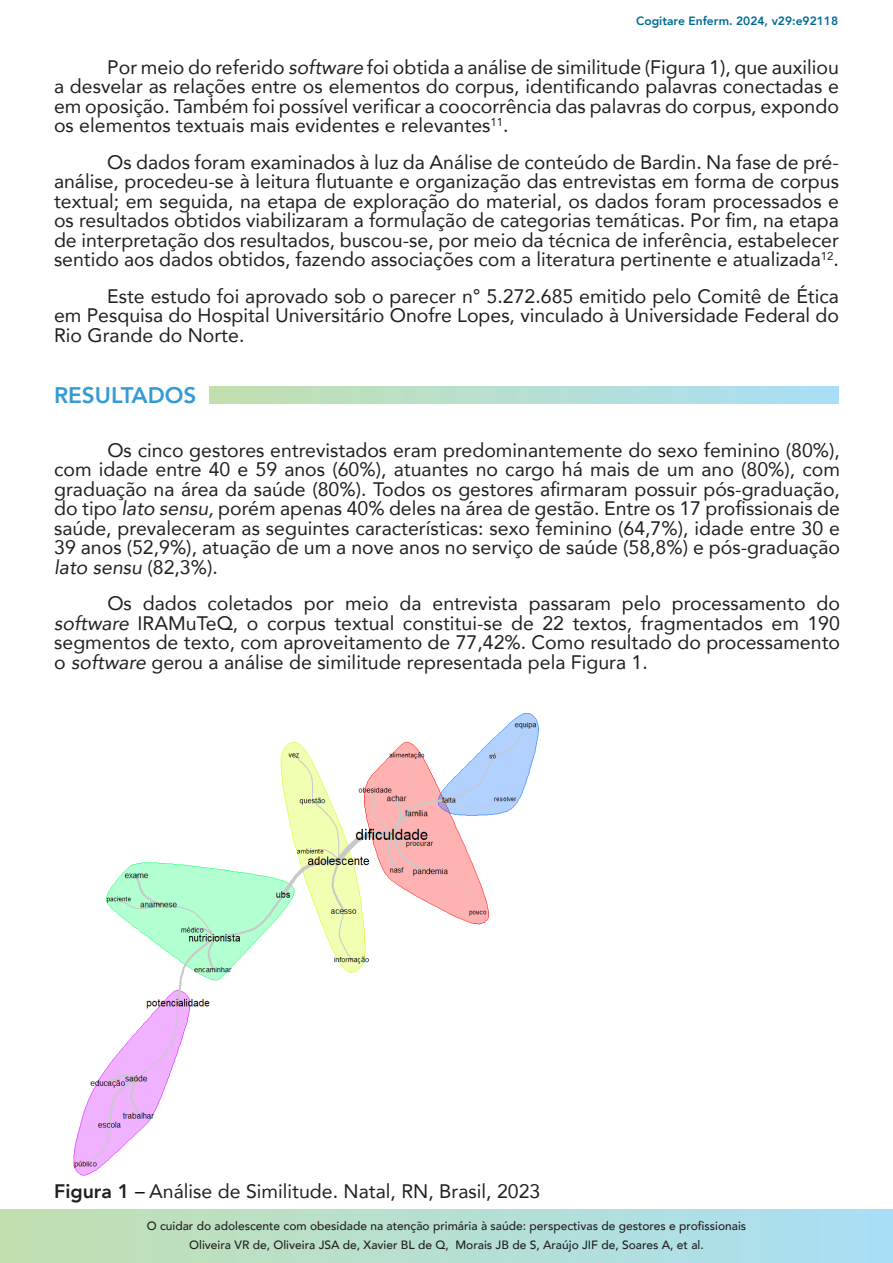
<style>
.page{position:relative;width:893px;height:1263px;background:#fff}
.page>*{position:absolute;margin:0;border:0;box-sizing:border-box;transform-origin:0 0}
.t1{font:800 22.5px "Avenir";color:#349bd3}
.t2{font:19.5px/19.5px "Avenir";color:#231f20;text-align:justify}
.t3{font:500 12px/18.6px "Avenir";color:#231f20;text-align:center}
.t4{font:800 12px "Avenir";color:#006c95}
.s1{font-style:italic}
.s2{font-weight:800}
.s3{font-family:"Calibri";color:#000}
</style>
<div class="page">
<svg style="left:0;top:1209px;width:893px;height:54px;background:#b6dfd2"></svg>
<div style="left:210px;top:387px;width:629px;height:16px;background:linear-gradient(to right,#c3dfaf,#a9dff7)"></div>
<img style="left:73px;top:713px;width:466px;height:463px">
<p class="t4" style="left:636px;top:10px;width:203px">Cogitare Enferm. 2024, v29:e92118</p>
<p class="t2" style="left:54px;top:56px;width:786px;text-indent:53px">Por meio do referido <span class="s1">software</span> foi obtida a análise de similitude (Figura 1), que auxiliou a desvelar as relações entre os elementos do corpus, identificando palavras conectadas e em oposição. Também foi possível verificar a coocorrência das palavras do corpus, expondo os elementos textuais mais evidentes e relevantes<sup>11</sup>.</p>
<p class="t2" style="left:54px;top:151px;width:786px;text-indent:53px">Os dados foram examinados à luz da Análise de conteúdo de Bardin. Na fase de pré&shy;análise, procedeu-se à leitura flutuante e organização das entrevistas em forma de corpus textual; em seguida, na etapa de exploração do material, os dados foram processados e os resultados obtidos viabilizaram a formulação de categorias temáticas. Por fim, na etapa de interpretação dos resultados, buscou-se, por meio da técnica de inferência, estabelecer sentido aos dados obtidos, fazendo associações com a literatura pertinente e atualizada<sup>12</sup>.</p>
<p class="t2" style="left:54px;top:285px;width:786px;text-indent:53px">Este estudo foi aprovado sob o parecer n° 5.272.685 emitido pelo Comitê de Ética em Pesquisa do Hospital Universitário Onofre Lopes, vinculado à Universidade Federal do Rio Grande do Norte.</p>
<p class="t1" style="left:54px;top:375px;width:144px">RESULTADOS</p>
<p class="t2" style="left:54px;top:440px;width:787px;text-indent:53px">Os cinco gestores entrevistados eram predominantemente do sexo feminino (80%), com idade entre 40 e 59 anos (60%), atuantes no cargo há mais de um ano (80%), com graduação na área da saúde (80%). Todos os gestores afirmaram possuir pós-graduação, do tipo <span class="s1">lato sensu,</span> porém apenas 40% deles na área de gestão. Entre os 17 profissionais de saúde, prevaleceram as seguintes características: sexo feminino (64,7%), idade entre 30 e 39 anos (52,9%), atuação de um a nove anos no serviço de saúde (58,8%) e pós-graduação <span class="s1">lato sensu</span> (82,3%).</p>
<p class="t2" style="left:54px;top:593px;width:787px;text-indent:53px">Os dados coletados por meio da entrevista passaram pelo processamento do <span class="s1">software</span> IRAMuTeQ, o corpus textual constitui-se de 22 textos, fragmentados em 190 segmentos de texto, com aproveitamento de 77,42%. Como resultado do processamento o <span class="s1">software</span> gerou a análise de similitude representada pela Figura 1.</p>
<p class="t2" style="left:54px;top:1180px;width:488px"><span class="s2">Figura 1</span> <span class="s3">–</span> Análise de Similitude. Natal, RN, Brasil, 2023</p>
<p class="t3" style="left:147px;top:1216px;width:601px">O cuidar do adolescente com obesidade na atenção primária à saúde: perspectivas de gestores e profissionais<br>Oliveira VR de, Oliveira JSA de, Xavier BL de Q, Morais JB de S, Araújo JIF de, Soares A, et al.</p>
</div>
